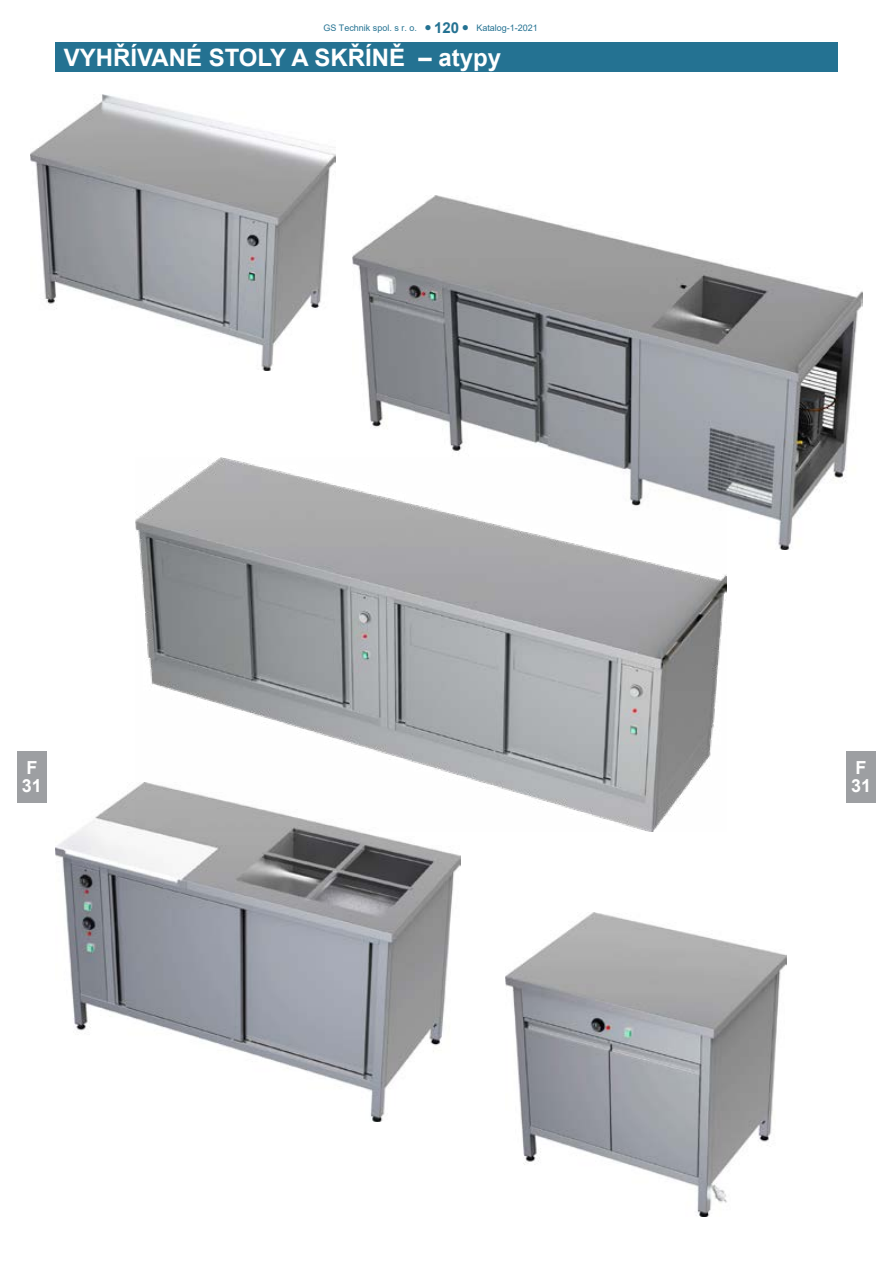
<style>
.page{position:relative;width:893px;height:1263px;background:#fff}
.page>*{position:absolute;margin:0;border:0;box-sizing:border-box;transform-origin:0 0}
.t1{font:700 24px "Arial";color:#fff}
.t2{font:700 18px/18px "Arial";color:#fff}
.t3{font:9px "Arial";color:#247292}
.s1{font-weight:700;font-size:12px}
.s2{font-weight:700;font-size:15px}
</style>
<div class="page">
<div style="left:846px;top:751px;width:30px;height:51px;background:#9d9fa2"></div>
<div style="left:17px;top:751px;width:30px;height:51px;background:#9d9fa2"></div>
<div style="left:55px;top:43px;width:783px;height:29px;background:#247292"></div>
<img style="left:352px;top:196px;width:511px;height:354px">
<img style="left:30px;top:95px;width:305px;height:276px">
<img style="left:506px;top:913px;width:281px;height:303px">
<img style="left:55px;top:788px;width:406px;height:333px">
<img style="left:135px;top:457px;width:591px;height:375px">
<p class="t3" style="left:323px;top:22px;width:216px">GS Technik spol. s r. o. <span class="s1">●</span> <span class="s2">120</span> <span class="s1">●</span> Katalog-1-2021</p>
<h1 class="t1" style="left:64px;top:41px;width:439px">VYHŘÍVANÉ STOLY A SKŘÍNĚ – atypy</h1>
<h2 class="t2" style="left:22px;top:759px;width:22px">F<br>31</h2>
<h2 class="t2" style="left:851px;top:759px;width:22px">F<br>31</h2>
</div>
